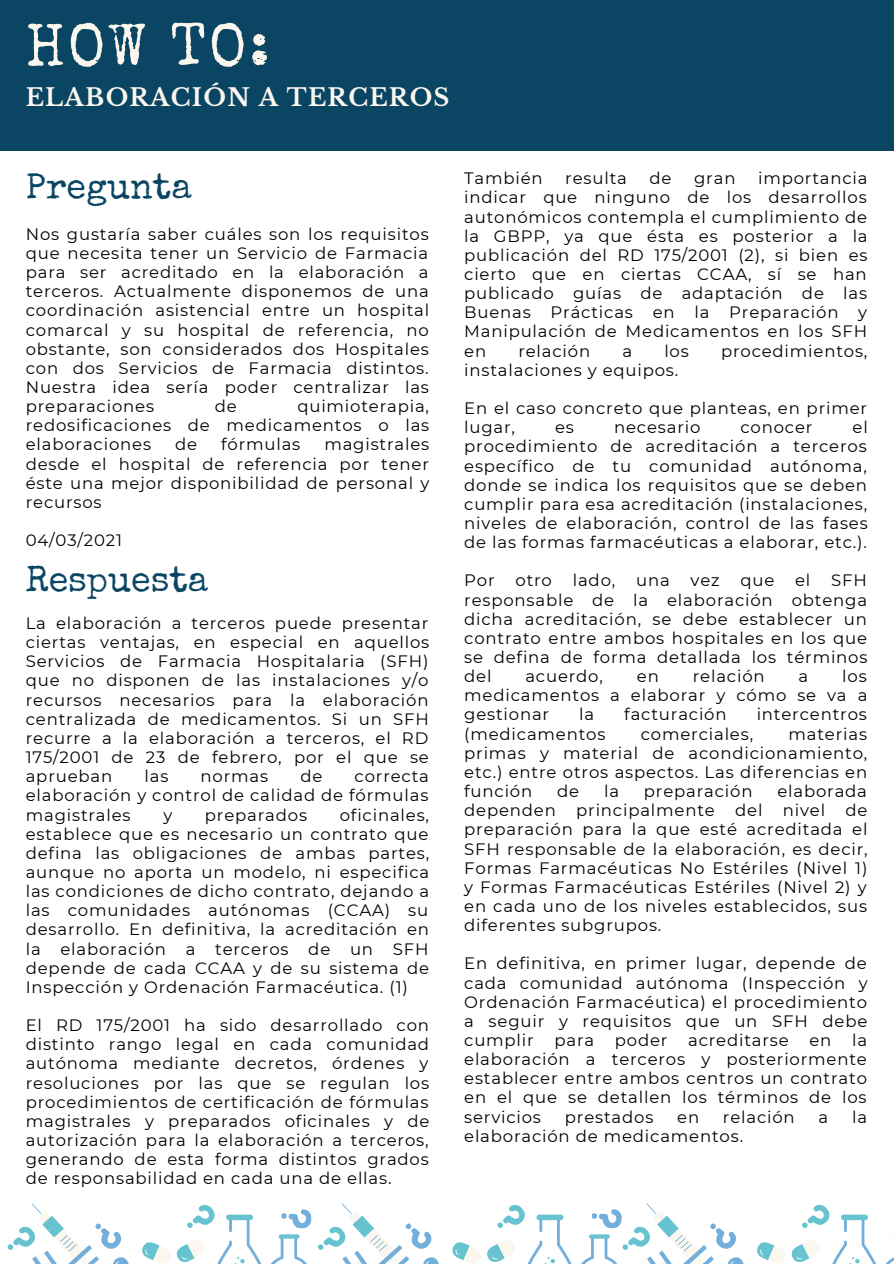
<style>
.page{position:relative;width:894px;height:1264px;background:#fff}
.page>*{position:absolute;margin:0;border:0;box-sizing:border-box;transform-origin:0 0}
.t1{font:60px "Special Elite";color:#fbf7ee}
.t2{font:36px "Special Elite";color:#0a4563}
.t3{font:700 24px "Libre Baskerville";letter-spacing:.05em;color:#fbf7ee}
.t4{font:16.5px/19.2px "Montserrat";letter-spacing:.05em;color:#000;text-align:justify}
</style>
<div class="page">
<div style="left:0;top:0;width:893px;height:150px;background:#0a4563"></div>
<svg style="left:7px;top:1203px;width:122px;height:60px"></svg>
<svg style="left:142px;top:1203px;width:297px;height:61px"></svg>
<svg style="left:757px;top:1204px;width:137px;height:60px"></svg>
<svg style="left:452px;top:1203px;width:292px;height:61px"></svg>
<p class="t1" style="left:26px;top:23px;width:245px">HOW TO:</p>
<p class="t3" style="left:26px;top:83px;width:425px">ELABORACIÓN A TERCEROS</p>
<p class="t2" style="left:26px;top:172px;width:167px">Pregunta</p>
<p class="t4" style="left:26px;top:224px;width:405px">Nos gustaría saber cuáles son los requisitos que necesita tener un Servicio de Farmacia para ser acreditado en la elaboración a terceros. Actualmente disponemos de una coordinación asistencial entre un hospital comarcal y su hospital de referencia, no obstante, son considerados dos Hospitales con dos Servicios de Farmacia distintos.<br>Nuestra idea sería poder centralizar las preparaciones</p>
<p class="t4" style="left:26px;top:396px;width:405px;text-indent:271px">quimioterapia, redosificaciones de medicamentos o las elaboraciones</p>
<p class="t4" style="left:215px;top:396px;width:23px">de</p>
<p class="t4" style="left:175px;top:435px;width:23px">de</p>
<p class="t4" style="left:221px;top:435px;width:81px">fórmulas</p>
<p class="t4" style="left:26px;top:435px;width:405px;text-indent:298px">magistrales desde el hospital de referencia por tener éste una mejor disponibilidad de personal y recursos</p>
<p class="t4" style="left:26px;top:530px;width:98px">04/03/2021</p>
<p class="t2" style="left:26px;top:566px;width:184px">Respuesta</p>
<p class="t4" style="left:26px;top:613px;width:405px">La elaboración a terceros puede presentar ciertas ventajas, en especial en aquellos Servicios de Farmacia Hospitalaria (SFH) que no disponen de las instalaciones y/o recursos necesarios para la elaboración centralizada de medicamentos. Si un SFH recurre a la elaboración a terceros, el RD 175/2001 de 23 de febrero, por el que se aprueban</p>
<p class="t4" style="left:144px;top:766px;width:25px">las</p>
<p class="t4" style="left:200px;top:766px;width:69px">normas</p>
<p class="t4" style="left:300px;top:766px;width:23px">de</p>
<p class="t4" style="left:26px;top:766px;width:404px;text-indent:329px">correcta elaboración y control de calidad de fórmulas magistrales</p>
<p class="t4" style="left:26px;top:805px;width:405px;text-indent:314px">oficinales, establece que es necesario un contrato que defina las obligaciones de ambas partes, aunque no aporta un modelo, ni especifica las condiciones de dicho contrato, dejando a las comunidades autónomas (CCAA) su desarrollo. En definitiva, la acreditación en la elaboración a terceros de un SFH depende de cada CCAA y de su sistema de Inspección y Ordenación Farmacéutica. (1)</p>
<p class="t4" style="left:26px;top:1015px;width:405px">El RD 175/2001 ha sido desarrollado con distinto rango legal en cada comunidad autónoma mediante decretos, órdenes y resoluciones por las que se regulan los procedimientos de certificación de fórmulas magistrales y preparados oficinales y de autorización para la elaboración a terceros, generando de esta forma distintos grados de responsabilidad en cada una de ellas.</p>
<p class="t4" style="left:163px;top:805px;width:10px">y</p>
<p class="t4" style="left:205px;top:805px;width:104px">preparados</p>
<p class="t4" style="left:464px;top:169px;width:80px">También</p>
<p class="t4" style="left:565px;top:169px;width:63px">resulta</p>
<p class="t4" style="left:649px;top:169px;width:23px">de</p>
<p class="t4" style="left:694px;top:169px;width:43px">gran</p>
<p class="t4" style="left:464px;top:169px;width:405px;text-indent:294px">importancia indicar que ninguno de los desarrollos autonómicos contempla el cumplimiento de la GBPP, ya que ésta es posterior a la publicación del RD 175/2001 (2), si bien es cierto que en ciertas CCAA, sí se han publicado guías de adaptación de las Buenas Prácticas en la Preparación y Manipulación de Medicamentos en los SFH en</p>
<p class="t4" style="left:518px;top:341px;width:73px">relación</p>
<p class="t4" style="left:622px;top:341px;width:11px">a</p>
<p class="t4" style="left:664px;top:341px;width:26px">los</p>
<p class="t4" style="left:720px;top:341px;width:148px">procedimientos,</p>
<p class="t4" style="left:464px;top:360px;width:215px">instalaciones y equipos.</p>
<p class="t4" style="left:464px;top:398px;width:404px">En el caso concreto que planteas, en primer lugar,</p>
<p class="t4" style="left:464px;top:417px;width:405px;text-indent:388px">el procedimiento de acreditación a terceros específico de tu comunidad autónoma, donde se indica los requisitos que se deben cumplir para esa acreditación (instalaciones, niveles de elaboración, control de las fases de las formas farmacéuticas a elaborar, etc.).</p>
<p class="t4" style="left:464px;top:571px;width:32px">Por</p>
<p class="t4" style="left:515px;top:571px;width:38px">otro</p>
<p class="t4" style="left:572px;top:571px;width:44px">lado,</p>
<p class="t4" style="left:636px;top:571px;width:35px">una</p>
<p class="t4" style="left:690px;top:571px;width:30px">vez</p>
<p class="t4" style="left:740px;top:571px;width:35px">que</p>
<p class="t4" style="left:795px;top:571px;width:17px">el</p>
<p class="t4" style="left:555px;top:417px;width:20px">es</p>
<p class="t4" style="left:614px;top:417px;width:88px">necesario</p>
<p class="t4" style="left:740px;top:417px;width:73px">conocer</p>
<p class="t4" style="left:464px;top:571px;width:405px;text-indent:367px">SFH responsable de la elaboración obtenga dicha acreditación, se debe establecer un contrato entre ambos hospitales en los que se defina de forma detallada los términos del</p>
<p class="t4" style="left:464px;top:666px;width:404px;text-indent:378px">los medicamentos a elaborar y cómo se va a gestionar</p>
<p class="t4" style="left:525px;top:666px;width:79px">acuerdo,</p>
<p class="t4" style="left:636px;top:666px;width:23px">en</p>
<p class="t4" style="left:692px;top:666px;width:73px">relación</p>
<p class="t4" style="left:798px;top:666px;width:11px">a</p>
<p class="t4" style="left:579px;top:705px;width:17px">la</p>
<p class="t4" style="left:624px;top:705px;width:104px">facturación</p>
<p class="t4" style="left:756px;top:705px;width:112px">intercentros</p>
<p class="t4" style="left:464px;top:724px;width:143px">(medicamentos</p>
<p class="t4" style="left:640px;top:724px;width:114px">comerciales,</p>
<p class="t4" style="left:464px;top:724px;width:404px;text-indent:324px">materias primas y material de acondicionamiento, etc.) entre otros aspectos. Las diferencias en función</p>
<p class="t4" style="left:464px;top:781px;width:405px;text-indent:313px">elaborada dependen principalmente del nivel de preparación para la que esté acreditada el SFH responsable de la elaboración, es decir, Formas Farmacéuticas No Estériles (Nivel 1) y Formas Farmacéuticas Estériles (Nivel 2) y en cada uno de los niveles establecidos, sus diferentes subgrupos.</p>
<p class="t4" style="left:464px;top:953px;width:405px">En definitiva, en primer lugar, depende de cada comunidad autónoma (Inspección y Ordenación Farmacéutica) el procedimiento a seguir y requisitos que un SFH debe cumplir para poder acreditarse en la elaboración a terceros y posteriormente establecer entre ambos centros un contrato en el que se detallen los términos de los servicios</p>
<p class="t4" style="left:557px;top:781px;width:23px">de</p>
<p class="t4" style="left:604px;top:781px;width:17px">la</p>
<p class="t4" style="left:643px;top:781px;width:110px">preparación</p>
<p class="t4" style="left:564px;top:1107px;width:90px">prestados</p>
<p class="t4" style="left:677px;top:1107px;width:23px">en</p>
<p class="t4" style="left:722px;top:1107px;width:73px">relación</p>
<p class="t4" style="left:818px;top:1107px;width:11px">a</p>
<p class="t4" style="left:851px;top:1107px;width:17px">la</p>
<p class="t4" style="left:464px;top:1126px;width:280px">elaboración de medicamentos.</p>
</div>
